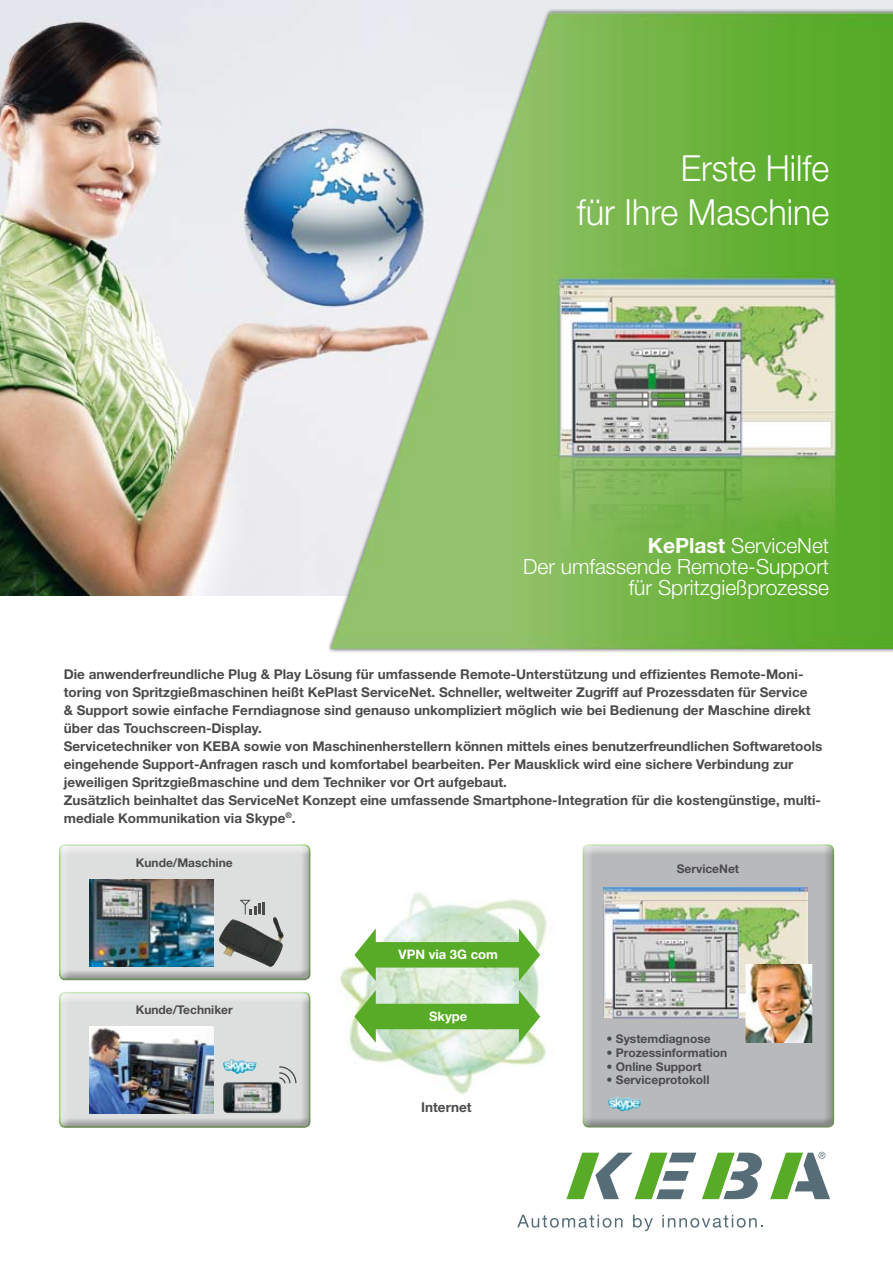
<style>
.page{position:relative;width:893px;height:1263px;background:#fff}
.page>*{position:absolute;margin:0;border:0;box-sizing:border-box;transform-origin:0 0}
.t1{font:300 36px/43.2px "Helvetica Neue";color:#fff;text-align:right;scale:.95 1}
.t2{font:300 21px/21px "Helvetica Neue";color:#fff;text-align:right}
.t3{font:700 13.5px/18px "Helvetica Neue";color:#4b4b4d}
.t4{font:700 13.05px "Helvetica Neue";color:#fff}
.t5{font:700 12px "Helvetica Neue";color:#4b4b4d}
.s1{font-weight:700}
</style>
<div class="page">
<img style="left:0;top:0;width:893px;height:596px">
<svg style="left:566px;top:1153px;width:130px;height:46px"></svg>
<svg style="left:702px;top:1153px;width:60px;height:46px"></svg>
<svg style="left:770px;top:1152px;width:60px;height:47px"></svg>
<svg style="left:517px;top:1215px;width:105px;height:12px"></svg>
<svg style="left:633px;top:1215px;width:20px;height:16px"></svg>
<svg style="left:662px;top:1215px;width:101px;height:12px"></svg>
<div style="left:326px;top:8px;width:567px;height:645px;background:#1a171b;opacity:.75"></div>
<img style="left:331px;top:13px;width:562px;height:636px">
<img style="left:339px;top:892px;width:208px;height:203px">
<svg style="left:354px;top:990px;width:186px;height:53px;background:#9ccc82"></svg>
<svg style="left:354px;top:928px;width:186px;height:53px;background:#9dcd85"></svg>
<div style="left:581px;top:844px;width:254px;height:284px;background:#1a171b;opacity:.5"></div>
<img style="left:604px;top:887px;width:204px;height:132px">
<img style="left:745px;top:964px;width:67px;height:79px">
<img style="left:608px;top:1096px;width:34px;height:15px">
<div style="left:57px;top:992px;width:254px;height:137px;background:#1a171b;opacity:.5"></div>
<img style="left:223px;top:1059px;width:34px;height:15px">
<svg style="left:279px;top:1063px;width:20px;height:20px"></svg>
<img style="left:223px;top:1082px;width:58px;height:31px">
<img style="left:90px;top:1026px;width:123px;height:87px">
<div style="left:57px;top:844px;width:254px;height:137px;background:#1a171b;opacity:.5"></div>
<img style="left:90px;top:879px;width:123px;height:87px">
<svg style="left:239px;top:899px;width:26px;height:15px"></svg>
<img style="left:250px;top:916px;width:28px;height:24px">
<h1 class="t1" style="left:577px;top:146px;width:267px">Erste Hilfe<br>für Ihre Maschine</h1>
<h2 class="t2" style="left:523px;top:535px;width:308px"><span class="s1">KePlast</span> ServiceNet<br>Der umfassende Remote-Support für Spritzgießprozesse</h2>
<p class="t3" style="left:64px;top:664px;width:760px">Die anwenderfreundliche Plug &amp; Play Lösung für umfassende Remote-Unterstützung und effizientes Remote-Moni&shy;toring von Spritzgießmaschinen heißt KePlast ServiceNet. Schneller, weltweiter Zugriff auf Prozessdaten für Service<br>&amp; Support sowie einfache Ferndiagnose sind genauso unkompliziert möglich wie bei Bedienung der Maschine direkt über das Touchscreen-Display.<br>Servicetechniker von KEBA sowie von Maschinenherstellern können mittels eines benutzerfreundlichen Softwaretools eingehende Support-Anfragen rasch und komfortabel bearbeiten. Per Mausklick wird eine sichere Verbindung zur jeweiligen Spritzgießmaschine und dem Techniker vor Ort aufgebaut.<br>Zusätzlich beinhaltet das ServiceNet Konzept eine umfassende Smartphone-Integration für die kostengünstige, multi&shy;mediale Kommunikation via Skype<sup>®</sup>.</p>
<p class="t5" style="left:136px;top:855px;width:98px">Kunde/Maschine</p>
<p class="t5" style="left:136px;top:1002px;width:99px">Kunde/Techniker</p>
<p class="t4" style="left:398px;top:946px;width:101px">VPN via 3G com</p>
<p class="t4" style="left:429px;top:1008px;width:40px">Skype</p>
<p class="t3" style="left:421px;top:1098px;width:52px">Internet</p>
<p class="t5" style="left:677px;top:861px;width:64px">ServiceNet</p>
<p class="t5" style="left:606px;top:1032px;width:106px">• Systemdiagnose</p>
<p class="t5" style="left:606px;top:1045px;width:122px">• Prozessinformation</p>
<p class="t5" style="left:606px;top:1059px;width:97px">• Online Support</p>
<p class="t5" style="left:606px;top:1072px;width:104px">• Serviceprotokoll</p>
</div>
